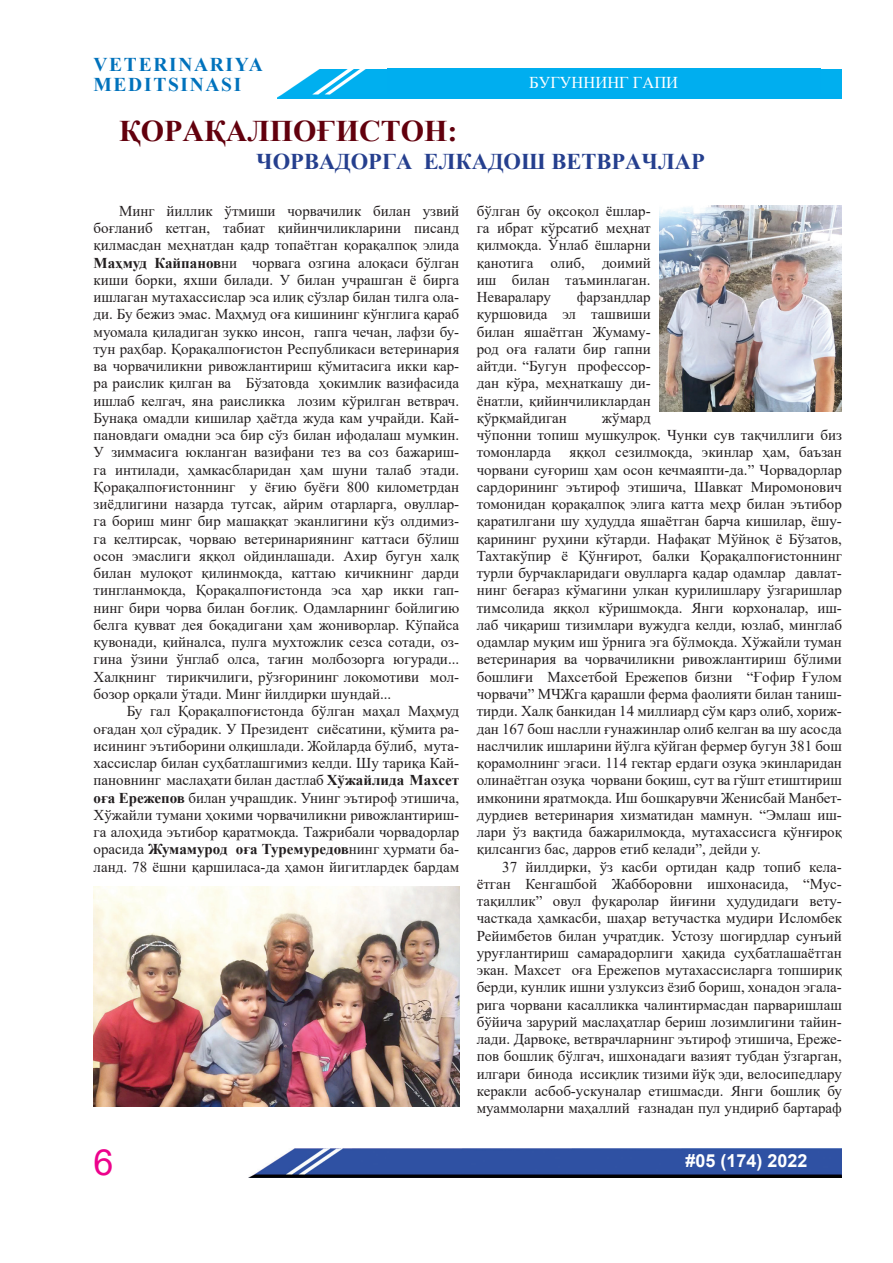
<style>
.page{position:relative;width:893px;height:1263px;background:#fff}
.page>*{position:absolute;margin:0;border:0;box-sizing:border-box;transform-origin:0 0}
.t1{font:36px "Arial";color:#ed028c}
.t2{font:700 30px "Times New Roman";color:#62000d}
.t3{font:700 22.5px "Times New Roman";color:#253f8e}
.t4{font:700 19.5px/19.5px "Times New Roman";letter-spacing:.085em;color:#0072bc}
.t5{font:700 18px "Arial";color:#fff}
.t6{font:16.5px "Times New Roman";color:#fff}
.t7{font:15px/17.2px "Times New Roman";color:#231f20;text-align:justify}
.s1{font-weight:700}
</style>
<div class="page">
<img style="left:249px;top:1148px;width:593px;height:30px">
<img style="left:277px;top:69px;width:565px;height:29px">
<div style="left:387px;top:68px;width:433px;height:29px;background:#00aeef"></div>
<img style="left:94px;top:886px;width:365px;height:220px">
<img style="left:659px;top:206px;width:183px;height:205px">
<h3 class="t4" style="left:94px;top:54px;width:171px">VETERINARIYA<br>MEDITSINASI</h3>
<p class="t6" style="left:529px;top:71px;width:150px">БУГУННИНГ ГАПИ</p>
<h2 class="t2" style="left:119px;top:109px;width:340px">ҚОРАҚАЛПОҒИСТОН:</h2>
<h3 class="t3" style="left:256px;top:146px;width:450px">ЧОРВАДОРГА ЕЛКАДОШ ВЕТВРАЧЛАР</h3>
<p class="t7" style="left:477px;top:202px;width:175px">бўлган бу оқсоқол ёшлар&shy;га ибрат кўрсатиб меҳнат қилмоқда. Ўнлаб ёшларни қанотига олиб, доимий иш билан таъминлаган.<br>Неваралару</p>
<p class="t7" style="left:94px;top:202px;width:367px;text-indent:26px">Минг йиллик ўтмиши чорвачилик билан узвий боғланиб кетган, табиат қийинчиликларини писанд қилмасдан меҳнатдан қадр топаётган қорақалпоқ элида <span class="s1">Маҳмуд Кайпанов</span>ни чорвага озгина алоқаси бўлган киши борки, яхши билади. У билан учрашган ё бирга ишлаган мутахассислар эса илиқ сўзлар билан тилга ола&shy;ди. Бу бежиз эмас. Маҳмуд оға кишининг кўнглига қараб муомала қиладиган зукко инсон, гапга чечан, лафзи бу&shy;тун раҳбар. Қорақалпоғистон Республикаси ветеринария ва чорвачиликни ривожлантириш қўмитасига икки кар&shy;ра раислик қилган ва Бўзатовда ҳокимлик вазифасида ишлаб келгач, яна раисликка лозим кўрилган ветврач.<br>Бунақа омадли кишилар ҳаётда жуда кам учрайди. Кай&shy;пановдаги омадни эса бир сўз билан ифодалаш мумкин.<br>У зиммасига юкланган вазифани тез ва соз бажариш&shy;га интилади, ҳамкасбларидан ҳам шуни талаб этади.<br>Қорақалпоғистоннинг у ёғию буёғи 800 километр дан зиёдлигини назарда тутсак, айрим отарларга, овуллар&shy;га бориш минг бир машаққат эканлигини кўз олдимиз&shy;га келтирсак, чорваю ветеринариянинг каттаси бўлиш осон эмаслиги яққол ойдинлашади. Ахир бугун халқ билан мулоқот қилинмоқда, каттаю кичикнинг дарди тингланмоқда, Қорақалпоғистонда эса ҳар икки гап&shy;нинг бири чорва билан боғлиқ. Одамларнинг бойлигию белга қувват дея боқадигани ҳам жониворлар. Кўпайса қувонади, қийналса, пулга мухтожлик сезса сотади, оз&shy;гина ўзини ўнглаб олса, тағин молбозорга югуради...<br>Халқнинг тирикчилиги, рўзғорининг локомотиви мол&shy;бозор орқали ўтади. Минг йилдирки шундай...</p>
<p class="t7" style="left:94px;top:702px;width:367px;text-indent:33px">Бу гал Қорақалпоғистонда бўлган маҳал Маҳ муд оғадан ҳол сўрадик. У Президент сиёсатини, қўмита ра&shy;исининг эътиборини олқишлади. Жойларда бўлиб, мута&shy;хассислар билан суҳбатлашгимиз келди. Шу тариқа Кай&shy;пановнинг маслаҳати билан дастлаб <span class="s1">Хўжайлида Махсет оға Ережепов</span> билан учрашдик. Унинг эътироф этишича, Хўжайли тумани ҳокими чорвачиликни ривожлантириш&shy;га алоҳида эътибор қаратмоқда. Тажрибали чорвадорлар орасида <span class="s1">Жумамурод оға Туремуредов</span>нинг ҳурмати ба&shy;ланд. 78 ёшни қаршиласа-да ҳамон йигитлардек бардам</p>
<p class="t7" style="left:477px;top:288px;width:175px;text-indent:100px">фарзандлар қур шовида эл ташвиши билан яшаётган Жумаму&shy;род оға ғалати бир гапни айтди. “Бугун профессор&shy;дан кўра, меҳнаткашу ди&shy;ёнатли, қийинчиликлардан қўрқмайдиган</p>
<p class="t7" style="left:477px;top:409px;width:367px;text-align:left;text-indent:125px">жўмард<br>чў пон ни топиш мушкулроқ. Чунки сув тақчиллиги биз то монларда яққол сезилмоқда, экинлар ҳам, баъзан чорва ни суғориш ҳам осон кечмаяпти-да.” Чорвадорлар сардорининг эътироф этишича, Шавкат Миромонович томонидан қорақалпоқ элига катта меҳр билан эътибор қаратилгани шу ҳудудда яшаётган барча кишилар, ёшу&shy;қари нинг руҳини кўтарди. Нафақат Мўйноқ ё Бўзатов, Тахтакўпир ё Қўнғирот, балки Қорақалпоғистоннинг тур ли бурчакларидаги овулларга қадар одамлар давлат&shy;нинг беғараз кўмагини улкан қурилишлару ўзгаришлар тимсолида яққол кўришмоқда. Янги корхоналар, иш&shy;лаб чиқариш тизимлари вужудга келди, юзлаб, минглаб одамлар муқим иш ўрнига эга бўлмоқда. Хўжайли туман ветеринария ва чорвачиликни ривожлантириш бўлими бошлиғи Махсетбой Ережепов бизни “Ғофир Ғулом чорвачи” МЧЖга қарашли ферма фаолияти билан таниш&shy;тирди. Халқ банкидан 14 миллиард сўм қарз олиб, хориж&shy;дан 167 бош наслли ғунажинлар олиб келган ва шу асосда наслчилик ишларини йўлга қўйган фермер бугун 381 бош қорамолнинг эгаси. 114 гектар ердаги озуқа экинларидан олинаётган озуқа чорвани боқиш, сут ва гўшт етиштириш имконини яратмоқда. Иш бошқарувчи Женисбай Манбет&shy;дурдиев ветеринария хизматидан мамнун. “Эмлаш иш&shy;лари ўз вақтида бажарилмоқда, мутахассисга қўнғироқ қилсангиз бас, дарров етиб келади”, дейди у.</p>
<p class="t7" style="left:477px;top:857px;width:367px;text-indent:26px">37 йилдирки, ўз касби ортидан қадр топиб кела&shy;ётган Кенгашбой Жабборовни ишхонасида, “Мус&shy;тақиллик” овул фуқаролар йиғини ҳудудидаги вету&shy;часткада ҳамкасби, шаҳар ветучастка мудири Исломбек Рейимбетов билан учратдик. Устозу шогирдлар сунъий уруғлантириш самарадорлиги ҳақида суҳбатлашаётган экан. Махсет оға Ережепов мутахассисларга топшириқ берди, кунлик ишни узлуксиз ёзиб бориш, хонадон эгала&shy;рига чорвани касалликка чалинтирмасдан парваришлаш бўйича зарурий маслаҳатлар бериш лозимлигини тайин&shy;лади. Дарвоқе, ветврачларнинг эътироф этишича, Ереже&shy;пов бошлиқ бўлгач, ишхонадаги вазият тубдан ўзгарган, илгари бинода иссиқлик тизими йўқ эди, велосипедлару керакли асбоб-ускуналар етишмасди. Янги бошлиқ бу муаммоларни маҳаллий ғазнадан пул ундириб бартараф</p>
<h1 class="t1" style="left:94px;top:1137px;width:22px">6</h1>
<p class="t5" style="left:685px;top:1148px;width:124px">#05 (174) 2022</p>
</div>
